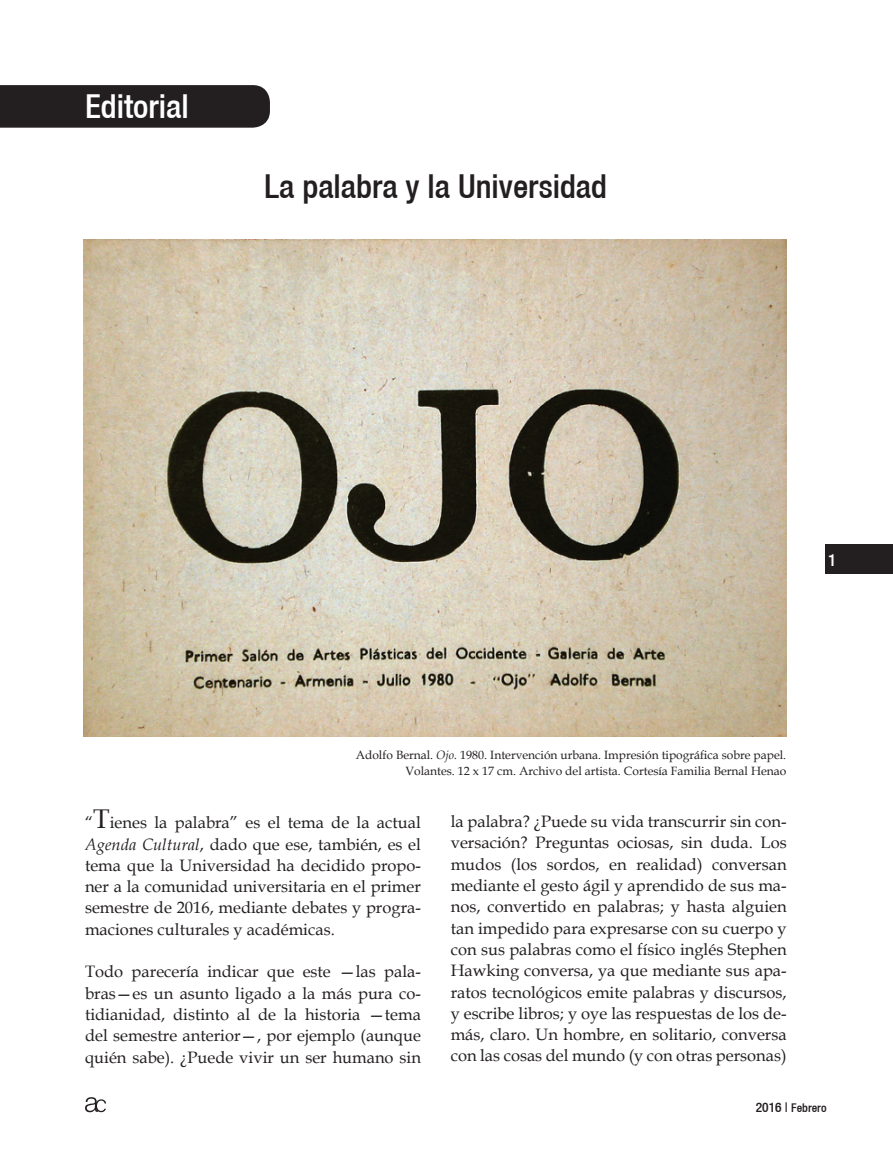
<style>
.page{position:relative;width:893px;height:1149px;background:#fff}
.page>*{position:absolute;margin:0;border:0;box-sizing:border-box;transform-origin:0 0}
.t1{font:500 condensed 33px "Helvetica 67";color:#231f20}
.t2{font:500 condensed 33px "Helvetica 67";color:#fff}
.t3{font:500 condensed 16.95px "Helvetica 67";color:#fff}
.t4{font:16.5px/21.3px "Book Antiqua";color:#231f20;text-align:justify}
.t5{font:12px/16.5px "Book Antiqua";color:#231f20;text-align:right}
.t6{font:500 condensed 12px "Helvetica 67";color:#231f20}
.s1{font-style:italic}
.s2{font-size:27px}
.s3{font-size:13.5px}
</style>
<div class="page">
<div style="left:825px;top:544px;width:68px;height:29px;background:#231f20"></div>
<svg style="left:85px;top:1097px;width:21px;height:14px"></svg>
<div style="left:0;top:85px;width:270px;height:43px;background:#231f20"></div>
<img style="left:84px;top:239px;width:703px;height:497px">
<h1 class="t2" style="left:85px;top:87px;width:105px">Editorial</h1>
<h1 class="t1" style="left:265px;top:167px;width:344px">La palabra y la Universidad</h1>
<p class="t3" style="left:828px;top:549px;width:10px">1</p>
<p class="t5" style="left:356px;top:746px;width:432px">Adolfo Bernal. <span class="s1">Ojo.</span> 1980. Intervención urbana. Impresión tipográfica sobre papel.<br>Volantes. 12 x 17 cm. Archivo del artista. Cortesía Familia Bernal Henao</p>
<p class="t4" style="left:85px;top:811px;width:337px">“<span class="s2">T</span>ienes la palabra” es el tema de la actual <span class="s1">Agenda Cultural</span>, dado que ese, también, es el tema que la Universidad ha decidido propo&shy;ner a la comunidad universitaria en el primer semestre de 2016, mediante debates y progra&shy;maciones culturales y académicas.</p>
<p class="t4" style="left:85px;top:960px;width:337px">Todo parecería indicar que este —las pala&shy;bras—es un asunto ligado a la más pura co&shy;tidianidad, distinto al de la historia —tema del semestre anterior—, por ejemplo (aunque quién sabe). ¿Puede vivir un ser humano sin</p>
<p class="t4" style="left:451px;top:810px;width:337px">la palabra? ¿Puede su vida transcurrir sin con&shy;versación? Preguntas ociosas, sin duda. Los mudos (los sordos, en realidad) conversan mediante el gesto ágil y aprendido de sus ma&shy;nos, convertido en palabras; y hasta alguien tan impedido para expresarse con su cuerpo y con sus palabras como el físico inglés Stephen Hawking conversa, ya que mediante sus apa&shy;ratos tecnológicos emite palabras y discursos, y escribe libros; y oye las respuestas de los de&shy;más, claro. Un hombre, en solitario, conversa con las cosas del mundo (y con otras personas)</p>
<p class="t6" style="left:756px;top:1100px;width:72px"><span class="s3">2016 |</span> Febrero</p>
</div>
